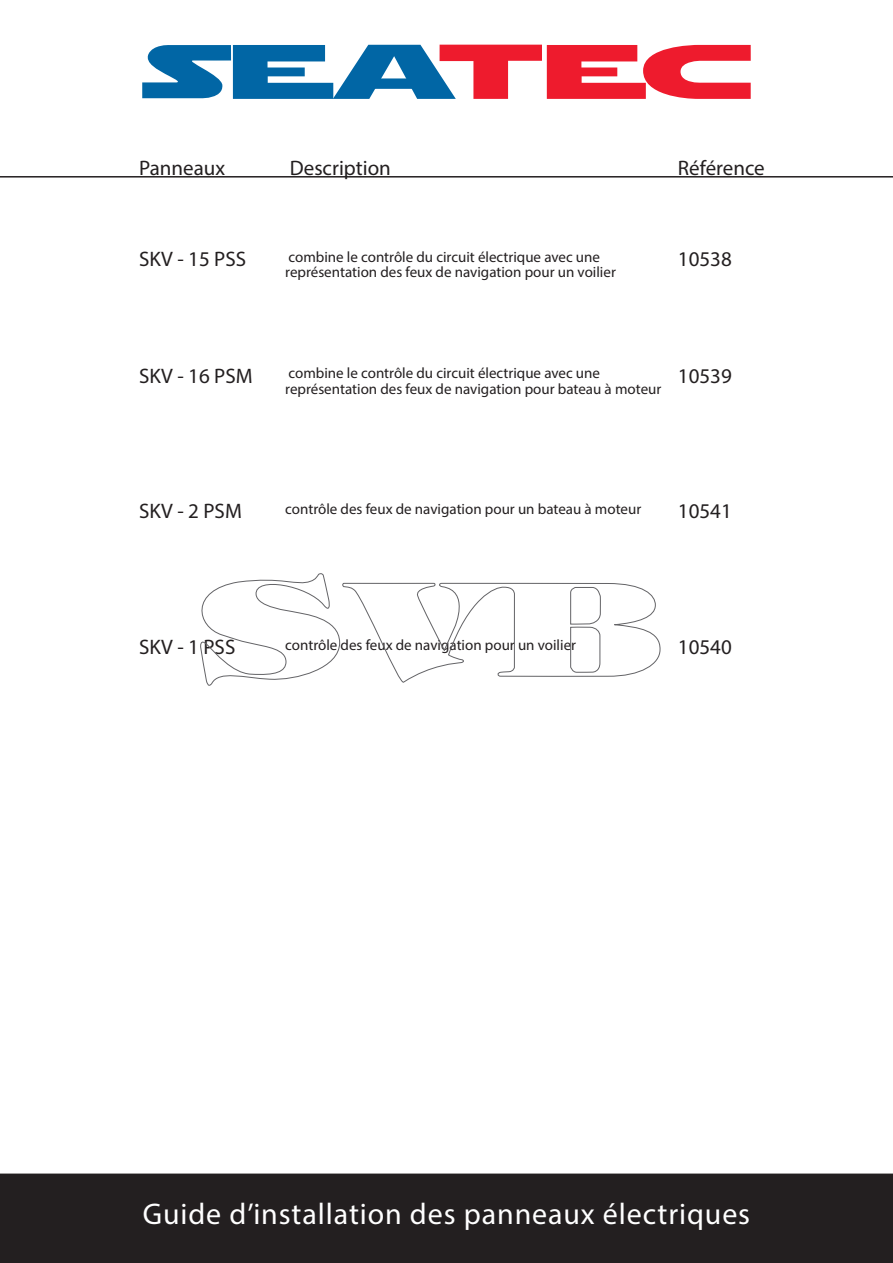
<style>
.page{position:relative;width:893px;height:1263px;background:#fff}
.page>*{position:absolute;margin:0;border:0;box-sizing:border-box;transform-origin:0 0}
.t1{font:30px "Myriad Pro";letter-spacing:.03em;color:#fff}
.t2{font:21px "Myriad Pro";color:#231f20}
.t3{font:15px/15.8px "Myriad Pro";color:#231f20}
</style>
<div class="page">
<svg style="left:142px;top:44px;width:609px;height:55px"></svg>
<div style="left:0;top:1174px;width:893px;height:88px;background:#231f20"></div>
<div style="left:0;top:1174px;width:893px;height:89px;border:1px solid #231f20"></div>
<hr style="left:0;top:176px;width:893px;height:2px;background:#231f20">
<svg style="left:200px;top:573px;width:461px;height:113px"></svg>
<h2 class="t2" style="left:139px;top:155px;width:87px">Panneaux</h2>
<h2 class="t2" style="left:290px;top:155px;width:103px">Description</h2>
<h2 class="t2" style="left:678px;top:155px;width:88px">Référence</h2>
<h2 class="t2" style="left:139px;top:246px;width:108px">SKV - 15 PSS</h2>
<p class="t3" style="left:285px;top:248px;width:332px">combine le contrôle du circuit électrique avec une représentation des feux de navigation pour un voilier</p>
<h2 class="t2" style="left:678px;top:246px;width:55px">10538</h2>
<h2 class="t2" style="left:139px;top:362px;width:115px">SKV - 16 PSM</h2>
<p class="t3" style="left:285px;top:365px;width:378px">combine le contrôle du circuit électrique avec une représentation des feux de navigation pour bateau à moteur</p>
<h2 class="t2" style="left:678px;top:362px;width:55px">10539</h2>
<h2 class="t2" style="left:139px;top:498px;width:104px">SKV - 2 PSM</h2>
<p class="t3" style="left:285px;top:501px;width:357px">contrôle des feux de navigation pour un bateau à moteur</p>
<h2 class="t2" style="left:678px;top:498px;width:55px">10541</h2>
<h2 class="t2" style="left:139px;top:634px;width:98px">SKV - 1 PSS</h2>
<p class="t3" style="left:285px;top:636px;width:292px">contrôle des feux de navigation pour un voilier</p>
<h2 class="t2" style="left:678px;top:634px;width:55px">10540</h2>
<h1 class="t1" style="left:143px;top:1195px;width:609px">Guide d’installation des panneaux électriques</h1>
</div>
